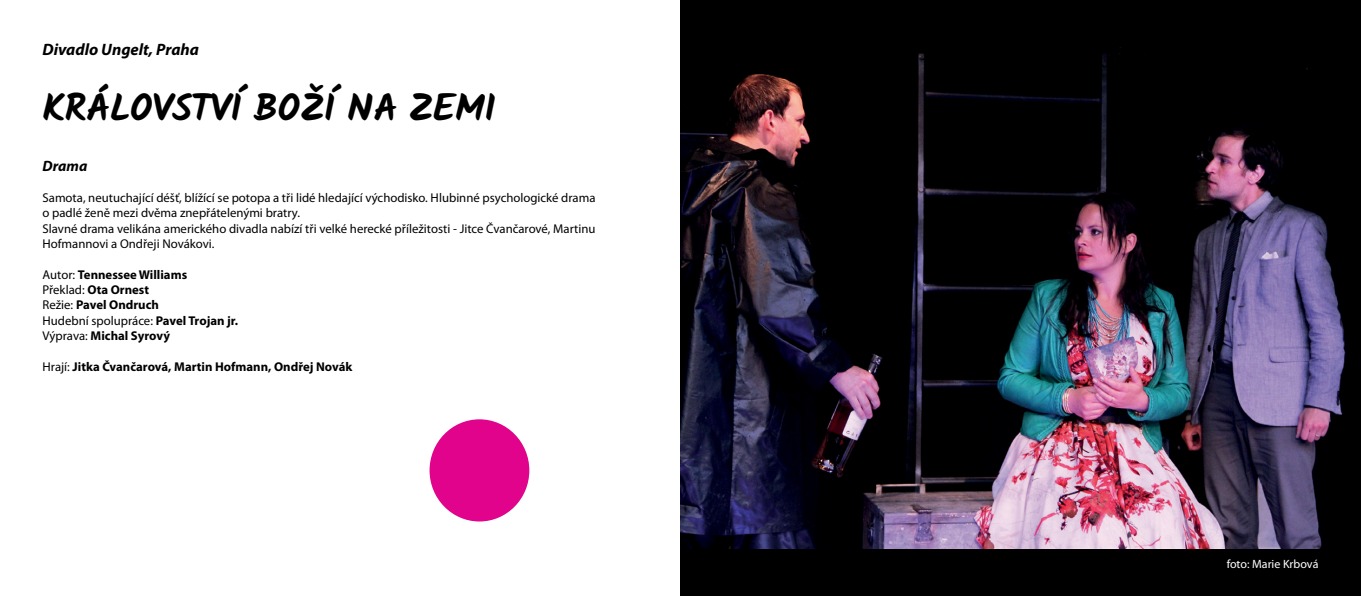
<style>
.page{position:relative;width:1361px;height:596px;background:#fff}
.page>*{position:absolute;margin:0;border:0;box-sizing:border-box;transform-origin:0 0}
.t1{font:700 40.5px "Kalam";color:#000}
.t2{font:italic 700 16.5px "Myriad Pro";color:#000}
.t3{font:italic 700 15px "Myriad Pro";color:#000}
.t4{font:12.75px/15.3px "Myriad Pro";color:#000}
.t5{font:700 12.75px/15.3px "Myriad Pro";color:#000}
.t6{font:12px "Myriad Pro";color:#fff}
.s1{font-weight:400}
</style>
<div class="page">
<div style="left:429px;top:419px;width:100px;height:102px;background:#e2038c;border-radius:50%"></div>
<div style="left:680px;top:0;width:681px;height:595px;background:#000"></div>
<img style="left:680px;top:53px;width:666px;height:494px">
<p class="t2" style="left:43px;top:39px;width:158px">Divadlo Ungelt, Praha</p>
<h1 class="t1" style="left:43px;top:83px;width:455px">KRÁLOVSTVÍ BOŽÍ NA ZEMI</h1>
<p class="t3" style="left:43px;top:156px;width:46px">Drama</p>
<p class="t4" style="left:43px;top:190px;width:554px">Samota, neutuchající déšť, blížící se potopa a tři lidé hledající východisko. Hlubinné psychologické drama o padlé ženě mezi dvěma znepřátelenými bratry.<br>Slavné drama velikána amerického divadla nabízí tři velké herecké příležitosti - Jitce Čvančarové, Martinu Hofmannovi a Ondřeji Novákovi.</p>
<p class="t5" style="left:43px;top:266px;width:197px"><span class="s1">Autor:</span> Tennessee Williams<br><span class="s1">Překlad:</span> Ota Ornest<br><span class="s1">Režie:</span> Pavel Ondruch<br><span class="s1">Hudební spolupráce:</span> Pavel Trojan jr.<br><span class="s1">Výprava:</span> Michal Syrový</p>
<p class="t5" style="left:43px;top:358px;width:311px"><span class="s1">Hrají:</span> Jitka Čvančarová, Martin Hofmann, Ondřej Novák</p>
<p class="t6" style="left:1226px;top:556px;width:93px">foto: Marie Krbová</p>
</div>
